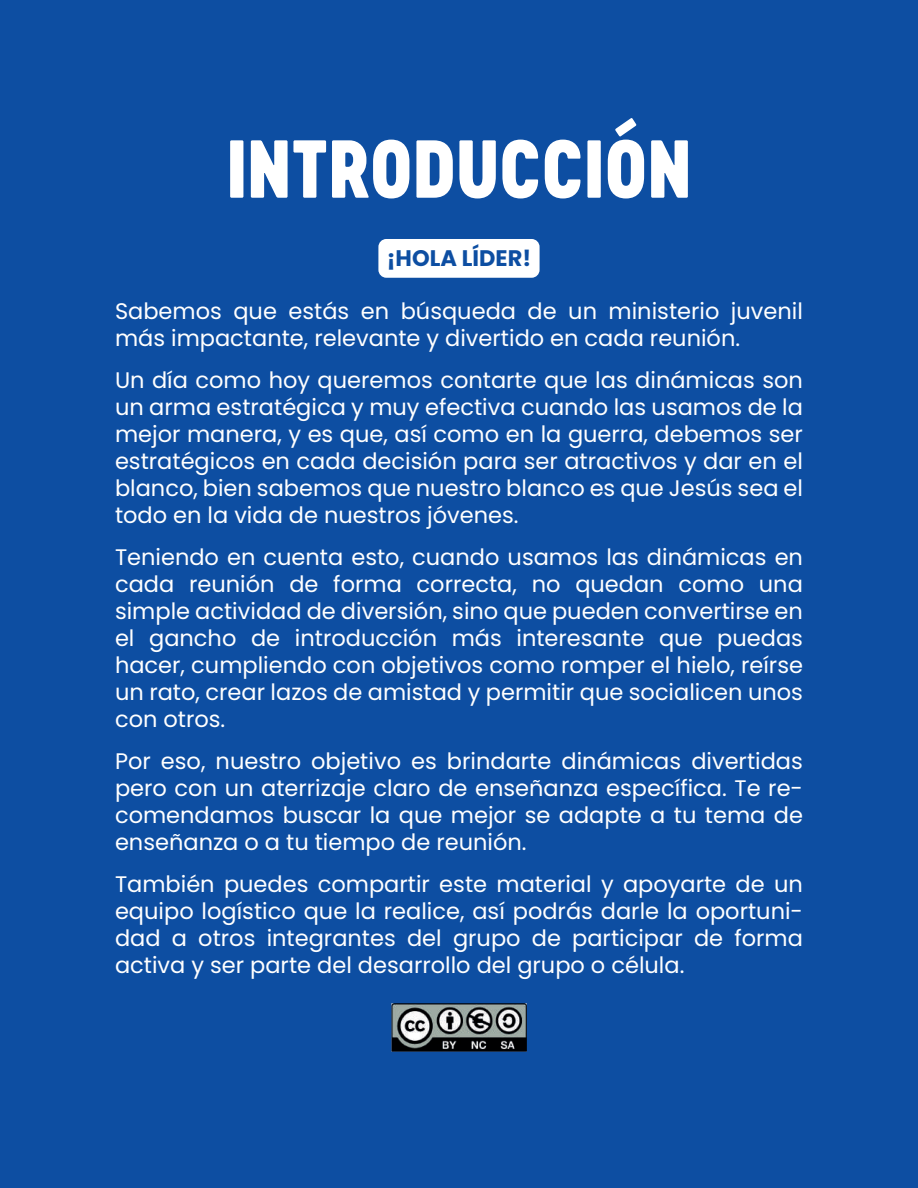
<style>
.page{position:relative;width:918px;height:1188px;background:#0d4ea2}
.page>*{position:absolute;margin:0;border:0;box-sizing:border-box;transform-origin:0 0}
.t1{font:76.5px "Cervo Neue Black Neue";color:#fff}
.t2{font:22.5px/27px "Poppins";color:#fff;text-align:justify}
.t3{font:700 22.5px "Poppins";color:#0d4ea2}
</style>
<div class="page">
<div style="left:378px;top:239px;width:162px;height:39px;background:#fff;border-radius:8px"></div>
<img style="left:391px;top:1004px;width:136px;height:48px">
<h1 class="t1" style="left:226px;top:114px;width:467px">INTRODUCCIÓN</h1>
<p class="t3" style="left:387px;top:245px;width:146px">¡HOLA LÍDER!</p>
<p class="t2" style="left:115px;top:298px;width:689px">Sabemos que estás en búsqueda de un ministerio juvenil más impactante, relevante y divertido en cada reunión.</p>
<p class="t2" style="left:115px;top:367px;width:690px">Un día como hoy queremos contarte que las dinámicas son un arma estratégica y muy efectiva cuando las usamos de la mejor manera, y es que, así como en la guerra, debemos ser estratégicos en cada decisión para ser atractivos y dar en el blanco, bien sabemos que nuestro blanco es que Jesús sea el todo en la vida de nuestros jóvenes.</p>
<p class="t2" style="left:115px;top:544px;width:690px">Teniendo en cuenta esto, cuando usamos las dinámicas en cada reunión de forma correcta, no quedan como una simple actividad de diversión, sino que pueden convertirse en el gancho de introducción más interesante que puedas hacer, cumpliendo con objetivos como romper el hielo, reírse un rato, crear lazos de amistad y permitir que socialicen unos con otros.</p>
<p class="t2" style="left:115px;top:748px;width:690px">Por eso, nuestro objetivo es brindarte dinámicas divertidas pero con un aterrizaje claro de enseñanza específica. Te re&shy;comendamos buscar la que mejor se adapte a tu tema de enseñanza o a tu tiempo de reunión.</p>
<p class="t2" style="left:115px;top:871px;width:690px">También puedes compartir este material y apoyarte de un equipo logístico que la realice, así podrás darle la oportuni&shy;dad a otros integrantes del grupo de participar de forma activa y ser parte del desarrollo del grupo o célula.</p>
</div>
